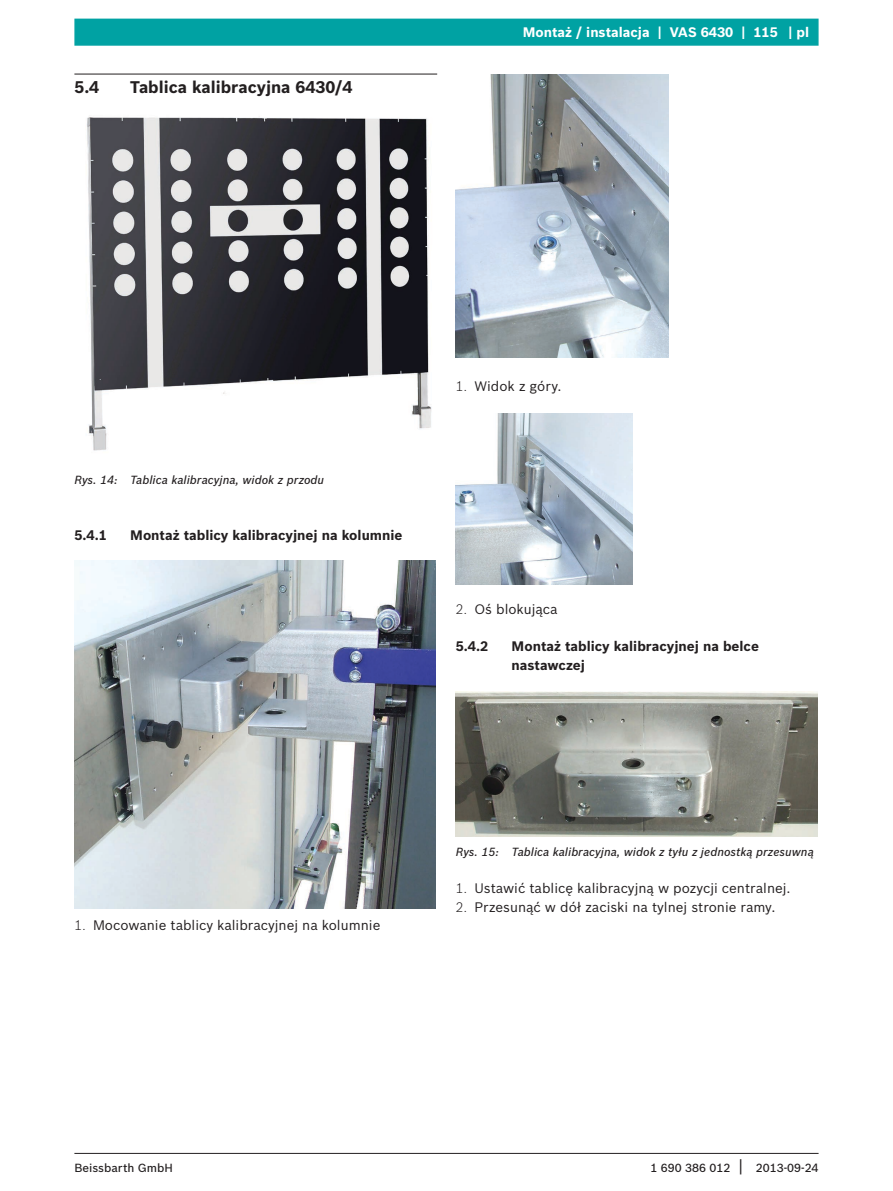
<style>
.page{position:relative;width:893px;height:1191px;background:#fff}
.page>*{position:absolute;margin:0;border:0;box-sizing:border-box;transform-origin:0 0}
.t1{font:700 16.5px "Bosch Sans";color:#231f20}
.t2{font:13.5px "Bosch Sans";color:#231f20}
.t3{font:700 13.5px/18.6px "Bosch Sans";color:#231f20}
.t4{font:700 13.5px "Bosch Sans";color:#fff}
.t5{font:italic 500 11.55px "Bosch Sans";color:#231f20}
.t6{font:500 11.55px "Bosch Sans";color:#231f20}
.s1{font-weight:300}
.s2{font-weight:400;font-size:16.5px}
</style>
<div class="page">
<div style="left:74px;top:19px;width:745px;height:27px;background:#00a2a3;border:2px solid #00a2a3"></div>
<hr style="left:74px;top:1153px;width:745px;height:1px;background:#231f20">
<hr style="left:74px;top:74px;width:363px;height:1px;background:#231f20">
<img style="left:87px;top:117px;width:345px;height:334px">
<img style="left:74px;top:561px;width:362px;height:348px">
<img style="left:456px;top:691px;width:361px;height:145px">
<img style="left:456px;top:74px;width:213px;height:284px">
<img style="left:456px;top:413px;width:177px;height:171px">
<p class="t1" style="left:74px;top:77px;width:26px">5.4</p>
<p class="t1" style="left:130px;top:77px;width:224px">Tablica kalibracyjna 6430/4</p>
<p class="t4" style="left:523px;top:24px;width:288px">Montaż / instalacja | VAS 6430 | 115 | pl</p>
<p class="t5" style="left:74px;top:472px;width:251px">Rys. 14: Tablica kalibracyjna, widok z przodu</p>
<p class="t3" style="left:74px;top:525px;width:34px">5.4.1</p>
<p class="t3" style="left:130px;top:525px;width:274px">Montaż tablicy kalibracyjnej na kolumnie</p>
<p class="t2" style="left:456px;top:377px;width:107px"><span class="s1">1.</span> Widok z góry.</p>
<p class="t2" style="left:456px;top:601px;width:103px"><span class="s1">2.</span> Oś blokująca</p>
<p class="t3" style="left:456px;top:637px;width:34px">5.4.2</p>
<p class="t3" style="left:512px;top:637px;width:249px">Montaż tablicy kalibracyjnej na belce nastawczej</p>
<p class="t2" style="left:74px;top:917px;width:307px"><span class="s1">1.</span> Mocowanie tablicy kalibracyjnej na kolumnie</p>
<p class="t5" style="left:456px;top:844px;width:359px">Rys. 15: Tablica kalibracyjna, widok z tyłu z jednostką przesuwną</p>
<p class="t2" style="left:456px;top:880px;width:336px"><span class="s1">1.</span> Ustawić tablicę kalibracyjną w pozycji centralnej.</p>
<p class="t2" style="left:456px;top:898px;width:321px"><span class="s1">2.</span> Przesunąć w dół zaciski na tylnej stronie ramy.</p>
<p class="t6" style="left:74px;top:1161px;width:100px">Beissbarth GmbH</p>
<p class="t6" style="left:650px;top:1161px;width:170px">1 690 386 012 <span class="s2">|</span> 2013-09-24</p>
</div>
